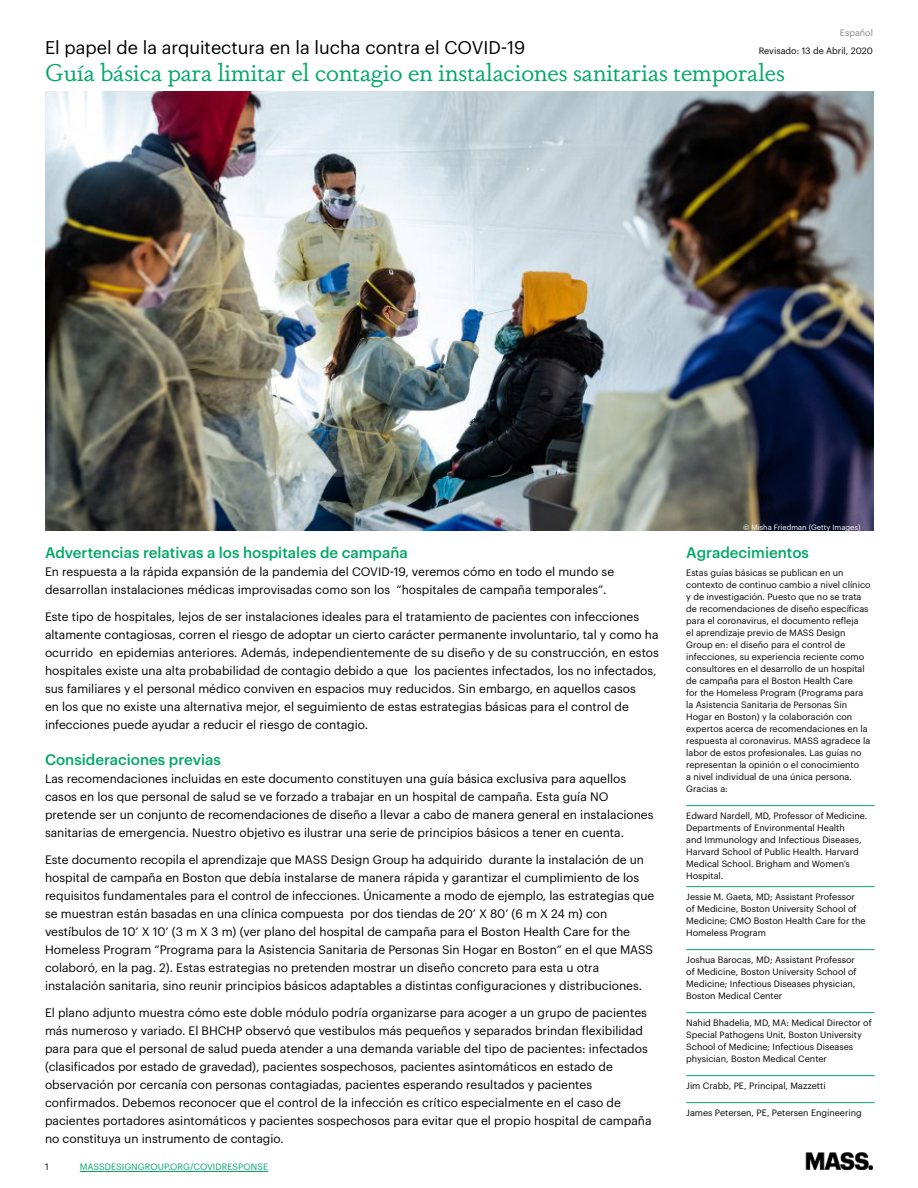
<style>
.page{position:relative;width:918px;height:1188px;background:#fff}
.page>*{position:absolute;margin:0;border:0;box-sizing:border-box;transform-origin:0 0}
.t1{font:24px "Dapifer";color:#00a768}
.t2{font:18px "Graphik";color:#000}
.t3{font:500 15px "Graphik";color:#00a768}
.t4{font:12px/18px "Graphik";color:#000}
.t5{font:9px/12px "Graphik";color:#000}
.t6{font:9px "Graphik";letter-spacing:.005em;color:#00a768}
.t7{font:9px "Graphik";color:#808285}
.t8{font:7.5px "Graphik";color:#fff}
</style>
<div class="page">
<img style="left:806px;top:1152px;width:67px;height:18px">
<hr style="left:80px;top:1171px;width:188px;height:1px;background:#00a768">
<img style="left:45px;top:91px;width:828px;height:440px">
<hr style="left:686px;top:805px;width:189px;height:1px;background:#00a768">
<hr style="left:686px;top:886px;width:189px;height:1px;background:#00a768">
<hr style="left:686px;top:949px;width:189px;height:1px;background:#00a768">
<hr style="left:686px;top:1012px;width:189px;height:1px;background:#00a768">
<hr style="left:686px;top:1075px;width:189px;height:1px;background:#00a768">
<hr style="left:686px;top:1102px;width:189px;height:1px;background:#00a768">
<p class="t7" style="left:840px;top:26px;width:35px">Español</p>
<h2 class="t2" style="left:45px;top:34px;width:482px">El papel de la arquitectura en la lucha contra el COVID-19</h2>
<p class="t5" style="left:759px;top:44px;width:116px">Revisado: 13 de Abril, 2020</p>
<h1 class="t1" style="left:45px;top:57px;width:741px">Guía básica para limitar el contagio en instalaciones sanitarias temporales</h1>
<p class="t3" style="left:45px;top:541px;width:364px">Advertencias relativas a los hospitales de campaña</p>
<p class="t4" style="left:45px;top:562px;width:571px">En respuesta a la rápida expansión de la pandemia del COVID-19, veremos cómo en todo el mundo se desarrollan instalaciones médicas improvisadas como son los “hospitales de campaña temporales”.</p>
<p class="t4" style="left:45px;top:607px;width:615px">Este tipo de hospitales, lejos de ser instalaciones ideales para el tratamiento de pacientes con infecciones altamente contagiosas, corren el riesgo de adoptar un cierto carácter permanente involuntario, tal y como ha ocurrido en epidemias anteriores. Además, independientemente de su diseño y de su construcción, en estos hospitales existe una alta probabilidad de contagio debido a que los pacientes infectados, los no infectados, sus familiares y el personal médico conviven en espacios muy reducidos. Sin embargo, en aquellos casos<br>en los que no existe una alternativa mejor, el seguimiento de estas estrategias básicas para el control de infecciones puede ayudar a reducir el riesgo de contagio.</p>
<p class="t3" style="left:45px;top:748px;width:177px">Consideraciones previas</p>
<p class="t4" style="left:45px;top:769px;width:610px">Las recomendaciones incluidas en este documento constituyen una guía básica exclusiva para aquellos casos en los que personal de salud se ve forzado a trabajar en un hospital de campaña. Esta guía NO pretende ser un conjunto de recomendaciones de diseño a llevar a cabo de manera general en instalaciones sanitarias de emergencia. Nuestro objetivo es ilustrar una serie de principios básicos a tener en cuenta.</p>
<p class="t4" style="left:45px;top:850px;width:611px">Este documento recopila el aprendizaje que MASS Design Group ha adquirido durante la instalación de un hospital de campaña en Boston que debía instalarse de manera rápida y garantizar el cumplimiento de los requisitos fundamentales para el control de infecciones. Únicamente a modo de ejemplo, las estrategias que se muestran están basadas en una clínica compuesta por dos tiendas de 20’ X 80’ (6 m X 24 m) con vestíbulos de 10’ X 10’ (3 m X 3 m) (ver plano del hospital de campaña para el Boston Health Care for the Homeless Program “Programa para la Asistencia Sanitaria de Personas Sin Hogar en Boston” en el que MASS colaboró, en la pag. 2). Estas estrategias no pretenden mostrar un diseño concreto para esta u otra instalación sanitaria, sino reunir principios básicos adaptables a distintas configuraciones y distribuciones.</p>
<p class="t4" style="left:45px;top:1003px;width:608px">El plano adjunto muestra cómo este doble módulo podría organizarse para acoger a un grupo de pacientes más numeroso y variado. El BHCHP observó que vestibulos más pequeños y separados brindan flexibilidad para para que el personal de salud pueda atender a una demanda variable del tipo de pacientes: infectados (clasificados por estado de gravedad), pacientes sospechosos, pacientes asintomáticos en estado de observación por cercanía con personas contagiadas, pacientes esperando resultados y pacientes confirmados. Debemos reconocer que el control de la infección es crítico especialmente en el caso de pacientes portadores asintomáticos y pacientes sospechosos para evitar que el propio hospital de campaña no constituya un instrumento de contagio.</p>
<p class="t5" style="left:45px;top:1160px;width:5px">1</p>
<p class="t6" style="left:80px;top:1160px;width:190px">MASSDESIGNGROUP.ORG/COVIDRESPONSE</p>
<p class="t8" style="left:743px;top:521px;width:119px">© Misha Friedman (Getty Images)</p>
<p class="t3" style="left:686px;top:541px;width:124px">Agradecimientos</p>
<p class="t5" style="left:686px;top:566px;width:186px">Estas guías básicas se publican en un contexto de continuo cambio a nivel clínico y de investigación. Puesto que no se trata de recomendaciones de diseño específicas para el coronavirus, el documento refleja<br>el aprendizaje previo de MASS Design Group en: el diseño para el control de infecciones, su experiencia reciente como consultores en el desarrollo de un hospital de campaña para el Boston Health Care<br>for the Homeless Program (Programa para la Asistencia Sanitaria de Personas Sin Hogar en Boston) y la colaboración con expertos acerca de recomendaciones en la respuesta al coronavirus. MASS agradece la labor de estos profesionales. Las guías no representan la opinión o el conocimiento<br>a nivel individual de una única persona.<br>Gracias a:</p>
<p class="t5" style="left:686px;top:809px;width:183px">Edward Nardell, MD, Professor of Medicine.<br>Departments of Environmental Health<br>and Immunology and Infectious Diseases, Harvard School of Public Health. Harvard Medical School. Brigham and Women’s Hospital.</p>
<p class="t5" style="left:686px;top:890px;width:181px">Jessie M. Gaeta, MD; Assistant Professor of Medicine, Boston University School of Medicine; CMO Boston Health Care for the Homeless Program</p>
<p class="t5" style="left:686px;top:953px;width:172px">Joshua Barocas, MD; Assistant Professor of Medicine, Boston University School of Medicine; Infectious Diseases physician, Boston Medical Center</p>
<p class="t5" style="left:686px;top:1016px;width:187px">Nahid Bhadelia, MD, MA: Medical Director of Special Pathogens Unit, Boston University School of Medicine; Infectious Diseases physician, Boston Medical Center</p>
<p class="t5" style="left:686px;top:1079px;width:141px">Jim Crabb, PE, Principal, Mazzetti</p>
<p class="t5" style="left:686px;top:1106px;width:177px">James Petersen, PE, Petersen Engineering</p>
</div>
